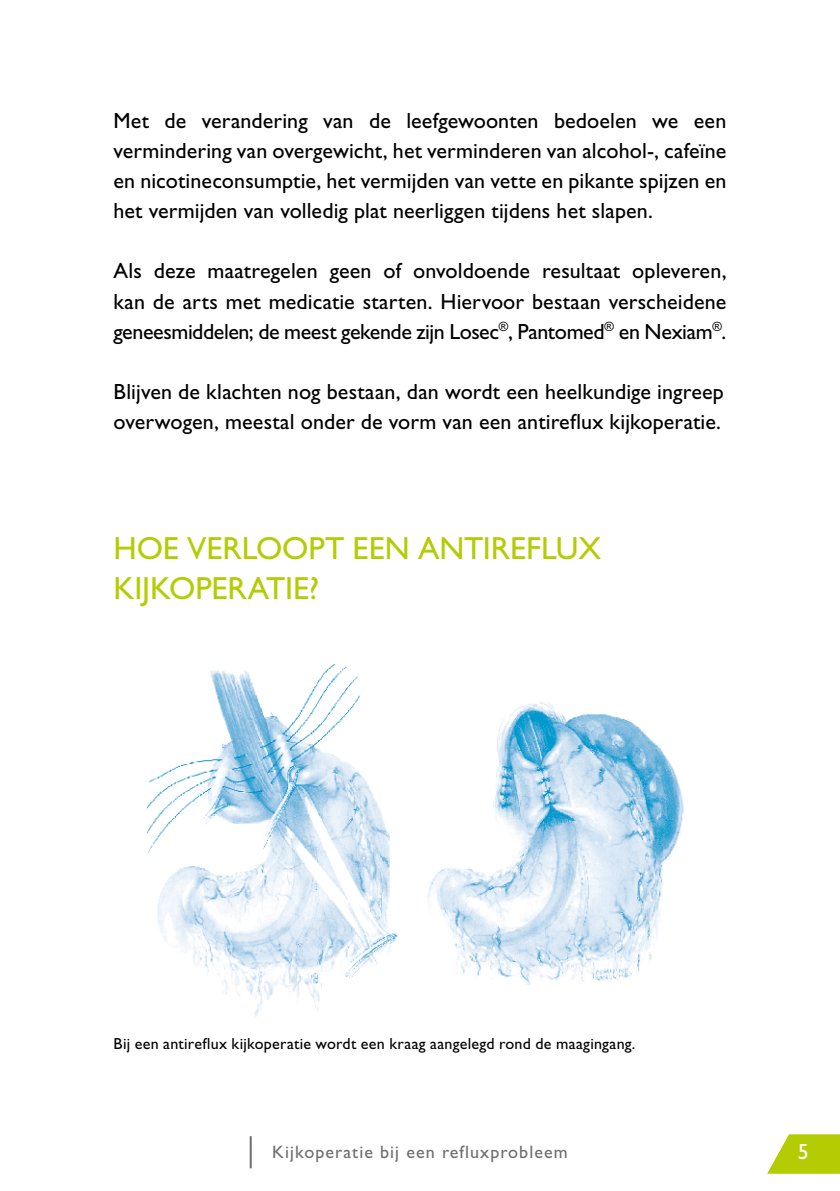
<style>
.page{position:relative;width:840px;height:1191px;background:#fff}
.page>*{position:absolute;margin:0;border:0;box-sizing:border-box;transform-origin:0 0}
.t1{font:32px "Gill Sans Std";letter-spacing:-.005em;color:#b4cc04}
.t2{font:22px/30px "Gill Sans Std";letter-spacing:.005em;color:#000;text-align:justify}
.t3{font:22px "Gill Sans Std";color:#fff}
.t4{font:18px "Gill Sans Std";letter-spacing:.06em;color:#706f6f}
.t5{font:16px "Gill Sans Std";letter-spacing:.015em;color:#000}
</style>
<div class="page">
<svg style="left:767px;top:1134px;width:72px;height:39px"></svg>
<hr style="left:249px;top:1136px;width:2px;height:32px;background:#706f6f">
<img style="left:146px;top:664px;width:252px;height:353px">
<img style="left:428px;top:702px;width:256px;height:282px">
<p class="t2" style="left:113px;top:106px;width:614px">Met de verandering van de leefgewoonten bedoelen we een vermindering van overgewicht, het verminderen van alcohol-, cafeïne en nicotineconsumptie, het vermijden van vette en pikante spijzen en het vermijden van volledig plat neerliggen tijdens het slapen.</p>
<p class="t2" style="left:113px;top:256px;width:614px">Als deze maatregelen geen of onvoldoende resultaat opleveren, kan de arts met medicatie starten. Hiervoor bestaan verscheidene geneesmiddelen; de meest gekende zijn Losec<sup>®</sup>, Pantomed<sup>®</sup> en Nexiam<sup>®</sup>.</p>
<p class="t2" style="left:113px;top:376px;width:611px">Blijven de klachten nog bestaan, dan wordt een heelkundige ingreep</p>
<p class="t2" style="left:113px;top:406px;width:608px">overwogen, meestal onder de vorm van een antireflux kijkoperatie.</p>
<p class="t1" style="left:113px;top:529px;width:488px">HOE VERLOOPT EEN ANTIREFLUX</p>
<p class="t1" style="left:113px;top:569px;width:207px">KIJKOPERATIE?</p>
<p class="t5" style="left:113px;top:1034px;width:523px">Bij een antireflux kijkoperatie wordt een kraag aangelegd rond de maagingang.</p>
<p class="t4" style="left:272px;top:1141px;width:297px">Kijkoperatie bij een refluxprobleem</p>
<p class="t3" style="left:797px;top:1138px;width:12px">5</p>
</div>
